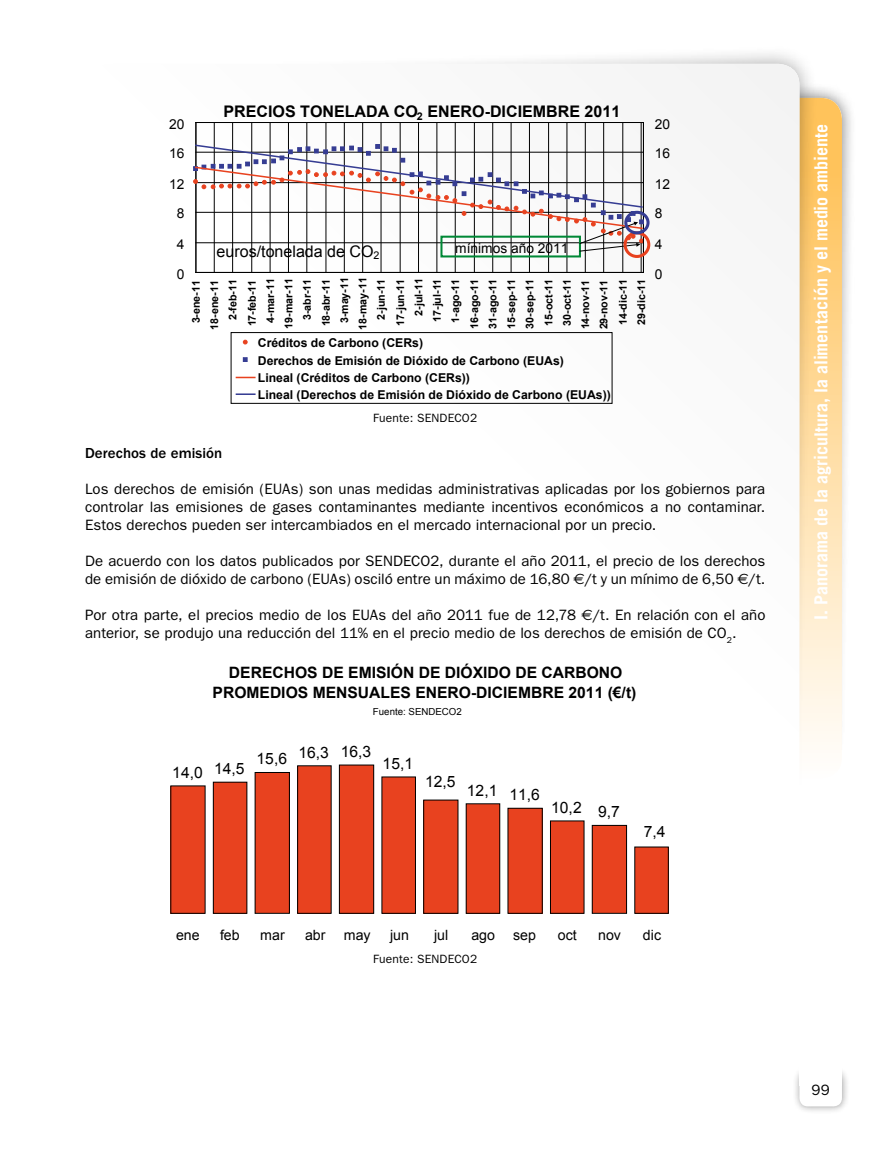
<style>
.page{position:relative;width:893px;height:1149px;background:#fff}
.page>*{position:absolute;margin:0;border:0;box-sizing:border-box;transform-origin:0 0}
.t1{font:700 18px "Trade Gothic";letter-spacing:-.005em;color:#fff}
.t2{font:700 15.9px "Arial";color:#000}
.t3{font:15.9px "Arial";color:#000}
.t4{font:700 15.6px/20.1px "Arial";color:#000;text-align:center}
.t5{font:15.6px "Arial";color:#000}
.Texto_general{font:15px/18px "Franklin Gothic";letter-spacing:.005em;color:#000}
.Titulo_06{font:500 15px "Franklin Gothic";letter-spacing:.005em;color:#000}
.t6{font:14.1px "Arial";color:#000}
.t7{font:13.65px "Arial";color:#000}
.t8{font:700 12.15px/17.2px "Arial";color:#000}
.Nota_tabla{font:12px "Franklin Gothic";letter-spacing:.01em;color:#000}
.t9{font:700 10.65px/18.6px "Arial";color:#000;text-align:right}
.t10{font:9.75px "Arial";color:#000}
.s1{font-family:"Euro Sans"}
</style>
<div class="page">
<div style="left:742px;top:82px;width:115px;height:691px;background:#000;opacity:.6"></div>
<div style="left:757px;top:98px;width:85px;height:680px;background:linear-gradient(to bottom,#ffbd4c,#fffdfb);border-radius:21px"></div>
<div style="left:150px;top:45px;width:669px;height:923px;background:#000;opacity:.4"></div>
<div style="left:85px;top:64px;width:714px;height:969px;background:#fff;border-radius:21px"></div>
<div style="left:791px;top:1064px;width:59px;height:49px;background:#000;opacity:.4"></div>
<div style="left:799px;top:1071px;width:43px;height:35px;background:#fff;border-radius:9px"></div>
<div style="left:799px;top:1063px;width:43px;height:21px;background:#fff"></div>
<hr style="left:214px;top:122px;width:1px;height:150px;background:#000">
<hr style="left:232px;top:122px;width:1px;height:150px;background:#000">
<hr style="left:251px;top:122px;width:1px;height:150px;background:#000">
<hr style="left:270px;top:122px;width:1px;height:150px;background:#000">
<hr style="left:288px;top:122px;width:1px;height:150px;background:#000">
<hr style="left:307px;top:122px;width:1px;height:150px;background:#000">
<hr style="left:326px;top:122px;width:1px;height:150px;background:#000">
<hr style="left:344px;top:122px;width:1px;height:150px;background:#000">
<hr style="left:362px;top:122px;width:1px;height:150px;background:#000">
<hr style="left:381px;top:122px;width:1px;height:150px;background:#000">
<hr style="left:400px;top:122px;width:1px;height:150px;background:#000">
<hr style="left:418px;top:122px;width:1px;height:150px;background:#000">
<hr style="left:437px;top:122px;width:1px;height:150px;background:#000">
<hr style="left:455px;top:122px;width:1px;height:150px;background:#000">
<hr style="left:474px;top:122px;width:1px;height:150px;background:#000">
<hr style="left:492px;top:122px;width:1px;height:150px;background:#000">
<hr style="left:511px;top:122px;width:1px;height:150px;background:#000">
<hr style="left:529px;top:122px;width:1px;height:150px;background:#000">
<hr style="left:548px;top:122px;width:1px;height:150px;background:#000">
<hr style="left:567px;top:122px;width:1px;height:150px;background:#000">
<hr style="left:585px;top:122px;width:1px;height:150px;background:#000">
<hr style="left:603px;top:122px;width:1px;height:150px;background:#000">
<hr style="left:622px;top:122px;width:1px;height:150px;background:#000">
<hr style="left:641px;top:122px;width:1px;height:150px;background:#000">
<hr style="left:196px;top:122px;width:447px;height:1px;background:#000">
<hr style="left:196px;top:272px;width:447px;height:1px;background:#000">
<hr style="left:196px;top:122px;width:1px;height:150px;background:#000">
<hr style="left:643px;top:122px;width:1px;height:150px;background:#000">
<div style="left:231px;top:332px;width:381px;height:71px;border:1px solid #000"></div>
<svg style="left:243px;top:340px;width:5px;height:4px"></svg>
<svg style="left:243px;top:357px;width:5px;height:5px"></svg>
<svg style="left:236px;top:376px;width:19px;height:2px"></svg>
<svg style="left:236px;top:393px;width:19px;height:2px"></svg>
<div style="left:440px;top:235px;width:141px;height:22px;border:2px solid #008836"></div>
<svg style="left:193px;top:144px;width:451px;height:108px"></svg>
<div style="left:624px;top:231px;width:26px;height:27px;border:3px solid #e8421f;border-radius:50%"></div>
<div style="left:624px;top:211px;width:26px;height:23px;border:3px solid #363d93;border-radius:50%"></div>
<div style="left:171px;top:785px;width:34px;height:128px;background:#e8421f"></div>
<div style="left:213px;top:782px;width:34px;height:131px;background:#e8421f"></div>
<div style="left:213px;top:781px;width:34px;height:132px;border:1px solid #000"></div>
<div style="left:255px;top:772px;width:34px;height:141px;background:#e8421f"></div>
<div style="left:255px;top:771px;width:35px;height:142px;border:1px solid #000"></div>
<div style="left:298px;top:765px;width:33px;height:148px;background:#e8421f"></div>
<div style="left:297px;top:765px;width:35px;height:148px;border:1px solid #000"></div>
<div style="left:339px;top:764px;width:35px;height:149px;background:#e8421f"></div>
<div style="left:339px;top:764px;width:35px;height:149px;border:1px solid #000"></div>
<div style="left:382px;top:776px;width:33px;height:137px;background:#e8421f"></div>
<div style="left:381px;top:776px;width:35px;height:137px;border:1px solid #000"></div>
<div style="left:424px;top:799px;width:34px;height:114px;background:#e8421f"></div>
<div style="left:423px;top:799px;width:35px;height:114px;border:1px solid #000"></div>
<div style="left:466px;top:803px;width:34px;height:110px;background:#e8421f"></div>
<div style="left:508px;top:808px;width:34px;height:105px;background:#e8421f"></div>
<div style="left:508px;top:807px;width:35px;height:106px;border:1px solid #000"></div>
<div style="left:550px;top:820px;width:34px;height:93px;background:#e8421f"></div>
<div style="left:550px;top:820px;width:34px;height:93px;border:1px solid #000"></div>
<div style="left:592px;top:825px;width:35px;height:88px;background:#e8421f"></div>
<div style="left:592px;top:824px;width:35px;height:89px;border:1px solid #000"></div>
<div style="left:635px;top:846px;width:33px;height:67px;background:#e8421f"></div>
<div style="left:634px;top:846px;width:35px;height:67px;border:1px solid #000"></div>
<p class="t7" style="left:169px;top:115px;width:17px">20</p>
<p class="t2" style="left:223px;top:101px;width:398px">PRECIOS TONELADA CO<sub>2</sub> ENERO-DICIEMBRE 2011</p>
<p class="t7" style="left:655px;top:115px;width:17px">20</p>
<p class="t7" style="left:169px;top:144px;width:17px">16</p>
<p class="t7" style="left:655px;top:144px;width:17px">16</p>
<p class="t7" style="left:169px;top:175px;width:17px">12</p>
<p class="t7" style="left:655px;top:175px;width:17px">12</p>
<p class="t7" style="left:177px;top:205px;width:9px">8</p>
<p class="t7" style="left:655px;top:205px;width:9px">8</p>
<p class="t7" style="left:177px;top:235px;width:9px">4</p>
<p class="t3" style="left:217px;top:240px;width:164px">euros/tonelada de CO<sub>2</sub></p>
<p class="t7" style="left:455px;top:239px;width:115px">mínimos año 2011</p>
<p class="t7" style="left:655px;top:235px;width:9px">4</p>
<p class="t7" style="left:177px;top:265px;width:9px">0</p>
<p class="t9" style="left:187px;top:329px;width:54px;rotate:-90deg">3-ene-11<br>18-ene-11<br>2-feb-11<br>17-feb-11<br>4-mar-11<br>19-mar-11<br>3-abr-11<br>18-abr-11<br>3-may-11<br>18-may-11<br>2-jun-11<br>17-jun-11<br>2-jul-11<br>17-jul-11<br>1-ago-11<br>16-ago-11<br>31-ago-11<br>15-sep-11<br>30-sep-11<br>15-oct-11<br>30-oct-11<br>14-nov-11<br>29-nov-11<br>14-dic-11<br>29-dic-11</p>
<p class="t7" style="left:655px;top:265px;width:9px">0</p>
<p class="t8" style="left:258px;top:334px;width:354px">Créditos de Carbono (CERs)<br>Derechos de Emisión de Dióxido de Carbono (EUAs)<br>Lineal (Créditos de Carbono (CERs))<br>Lineal (Derechos de Emisión de Dióxido de Carbono (EUAs))</p>
<p class="Nota_tabla" style="left:373px;top:410px;width:105px">Fuente: SENDECO2</p>
<p class="Titulo_06" style="left:85px;top:444px;width:139px">Derechos de emisión</p>
<p class="Texto_general" style="left:85px;top:479px;width:682px;text-align:justify">Los derechos de emisión (EUAs) son unas medidas administrativas aplicadas por los gobiernos para controlar las emisiones de gases contaminantes mediante incentivos económicos a no contaminar.<br>Estos derechos pueden ser intercambiados en el mercado internacional por un precio.</p>
<p class="Texto_general" style="left:85px;top:551px;width:682px">De acuerdo con los datos publicados por SENDECO2, durante el año 2011, el precio de los derechos de emisión de dióxido de carbono (EUAs) osciló entre un máximo de 16,80 <span class="s1">€</span>/t y un mínimo de 6,50 <span class="s1">€</span>/t.</p>
<p class="Texto_general" style="left:85px;top:605px;width:682px">Por otra parte, el precios medio de los EUAs del año 2011 fue de 12,78 <span class="s1">€</span>/t. En relación con el año anterior, se produjo una reducción del 11% en el precio medio de los derechos de emisión de CO<sub>2</sub>.</p>
<p class="t4" style="left:213px;top:662px;width:425px">DERECHOS DE EMISIÓN DE DIÓXIDO DE CARBONO<br>PROMEDIOS MENSUALES ENERO-DICIEMBRE 2011 (€/t)</p>
<p class="t5" style="left:172px;top:760px;width:74px">14,0 14,5</p>
<p class="t10" style="left:373px;top:705px;width:90px">Fuente: SENDECO2</p>
<p class="t5" style="left:257px;top:741px;width:116px">15,6 16,3 16,3</p>
<p class="t5" style="left:383px;top:753px;width:32px">15,1</p>
<p class="t5" style="left:425px;top:770px;width:32px">12,5</p>
<p class="t5" style="left:467px;top:782px;width:74px">12,1 11,6</p>
<p class="t5" style="left:551px;top:796px;width:70px">10,2 9,7</p>
<p class="t5" style="left:644px;top:820px;width:23px">7,4</p>
<p class="t6" style="left:176px;top:925px;width:25px">ene</p>
<p class="t6" style="left:220px;top:925px;width:21px">feb</p>
<p class="t6" style="left:260px;top:925px;width:26px">mar</p>
<p class="t6" style="left:305px;top:925px;width:22px">abr</p>
<p class="t6" style="left:344px;top:925px;width:28px">may</p>
<p class="t6" style="left:390px;top:925px;width:20px">jun</p>
<p class="t6" style="left:434px;top:925px;width:16px">jul</p>
<p class="t6" style="left:471px;top:925px;width:25px">ago</p>
<p class="t6" style="left:513px;top:925px;width:24px">sep</p>
<p class="t6" style="left:558px;top:925px;width:20px">oct</p>
<p class="t6" style="left:598px;top:925px;width:24px">nov</p>
<p class="t6" style="left:643px;top:925px;width:20px">dic</p>
<p class="Nota_tabla" style="left:373px;top:951px;width:105px">Fuente: SENDECO2</p>
<p class="t1" style="left:810px;top:619px;width:497px;rotate:-90deg">I. Panorama de la agricultura, la alimentación y el medio ambiente</p>
<p class="Texto_general" style="left:812px;top:1080px;width:20px">99</p>
</div>
